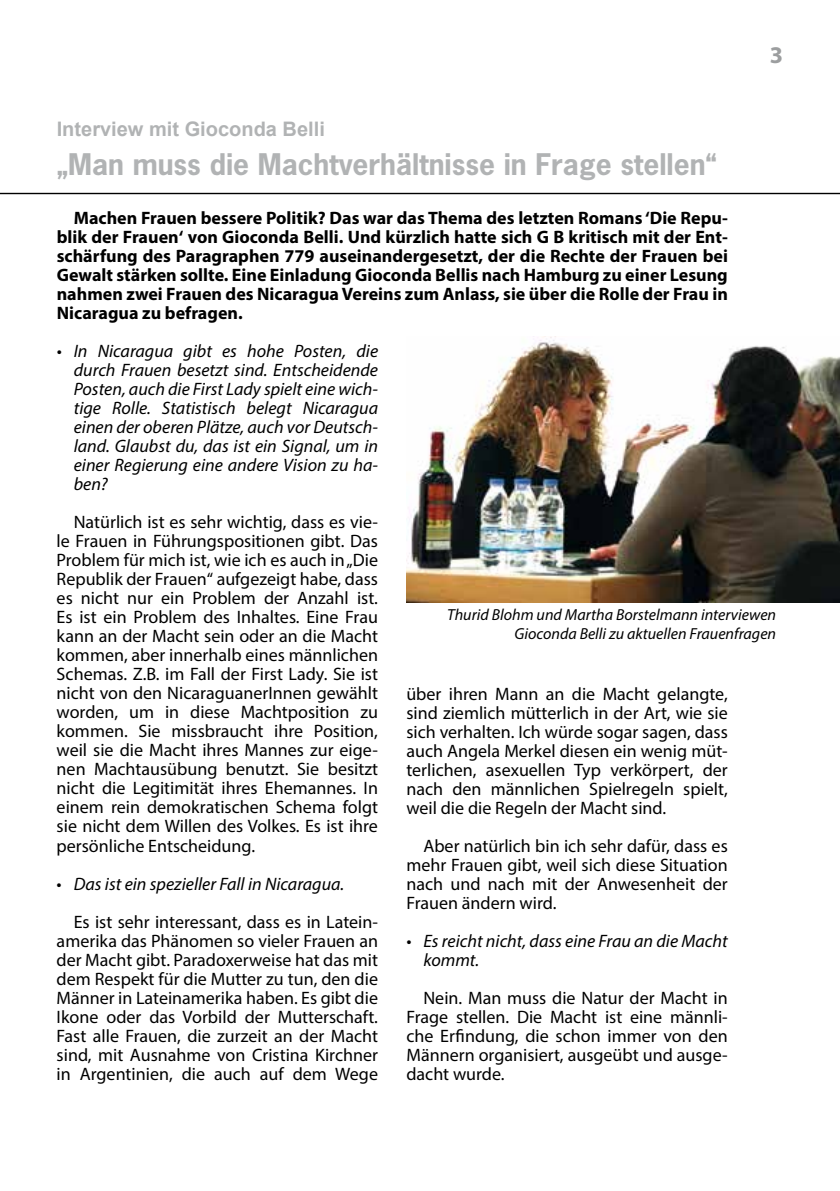
<style>
.page{position:relative;width:840px;height:1191px;background:#fff}
.page>*{position:absolute;margin:0;border:0;box-sizing:border-box;transform-origin:0 0}
.t1{font:700 28px "News Gothic";color:#b1b3b4}
.t2{font:700 24px "Myriad Pro";color:#9c9e9f}
.t3{font:700 20px "Arial";color:#b1b3b4}
.t4{font:18px/19px "Myriad Pro";color:#000;text-align:justify}
.t5{font:700 18px/19px "Myriad Pro";color:#000;text-align:justify}
.t6{font:italic 18px/19px "Myriad Pro";color:#000;text-align:justify}
.t7{font:italic 16px/19px "Myriad Pro";color:#000;text-align:right}
</style>
<div class="page">
<hr style="left:0;top:193px;width:839px;height:1px;background:#000">
<img style="left:406px;top:336px;width:433px;height:266px">
<p class="t3" style="left:57px;top:116px;width:269px">Interview mit Gioconda Belli</p>
<h1 class="t1" style="left:57px;top:146px;width:661px">„Man muss die Machtverhältnisse in Frage stellen“</h1>
<p class="t5" style="left:57px;top:208px;width:672px;text-indent:17px">Machen Frauen bessere Politik? Das war das Thema des letzten Romans ‘Die Repu&shy;blik der Frauen‘ von Gioconda Belli. Und kürzlich hatte sich G B kritisch mit der Ent&shy;schärfung des Paragraphen 779 auseinandergesetzt, der die Rechte der Frauen bei Gewalt stärken sollte. Eine Einladung Gioconda Bellis nach Hamburg zu einer Lesung nahmen zwei Frauen des Nicaragua Vereins zum Anlass, sie über die Rolle der Frau in Nicaragua zu befragen.</p>
<h2 class="t2" style="left:769px;top:40px;width:15px">3</h2>
<p class="t6" style="left:74px;top:341px;width:306px;text-indent:-17px">• In Nicaragua gibt es hohe Posten, die durch Frauen besetzt sind. Entscheidende Posten, auch die First Lady spielt eine wich&shy;tige Rolle. Statistisch belegt Nicaragua einen der oberen Plätze, auch vor Deutsch&shy;land. Glaubst du, das ist ein Signal, um in einer Regierung eine andere Vision zu ha&shy;ben?</p>
<p class="t4" style="left:57px;top:512px;width:323px;text-indent:17px">Natürlich ist es sehr wichtig, dass es vie&shy;le Frauen in Führungspositionen gibt. Das Problem für mich ist, wie ich es auch in „Die Republik der Frauen“ aufgezeigt habe, dass es nicht nur ein Problem der Anzahl ist.<br>Es ist ein Problem des Inhaltes. Eine Frau kann an der Macht sein oder an die Macht kommen, aber innerhalb eines männlichen Schemas. Z.B. im Fall der First Lady. Sie ist nicht von den NicaraguanerInnen gewählt worden, um in diese Machtposition zu kommen. Sie missbraucht ihre Position, weil sie die Macht ihres Mannes zur eige&shy;nen Machtausübung benutzt. Sie besitzt nicht die Legitimität ihres Ehemannes. In einem rein demokratischen Schema folgt sie nicht dem Willen des Volkes. Es ist ihre persönliche Entscheidung.</p>
<p class="t6" style="left:57px;top:873px;width:289px">• Das ist ein spezieller Fall in Nicaragua.</p>
<p class="t4" style="left:57px;top:911px;width:323px;text-indent:17px">Es ist sehr interessant, dass es in Latein&shy;amerika das Phänomen so vieler Frauen an der Macht gibt. Paradoxerweise hat das mit dem Respekt für die Mutter zu tun, den die Männer in Lateinamerika haben. Es gibt die Ikone oder das Vorbild der Mutterschaft.<br>Fast alle Frauen, die zurzeit an der Macht sind, mit Ausnahme von Cristina Kirchner in Argentinien, die auch auf dem Wege</p>
<p class="t7" style="left:447px;top:605px;width:330px">Thurid Blohm und Martha Borstelmann interviewen<br>Gioconda Belli zu aktuellen Frauenfragen</p>
<p class="t4" style="left:406px;top:683px;width:323px">über ihren Mann an die Macht gelangte, sind ziemlich mütterlich in der Art, wie sie sich verhalten. Ich würde sogar sagen, dass auch Angela Merkel diesen ein wenig müt&shy;terlichen, asexuellen Typ verkörpert, der nach den männlichen Spielregeln spielt, weil die die Regeln der Macht sind.</p>
<p class="t4" style="left:406px;top:835px;width:323px;text-indent:17px">Aber natürlich bin ich sehr dafür, dass es mehr Frauen gibt, weil sich diese Situation nach und nach mit der Anwesenheit der Frauen ändern wird.</p>
<p class="t6" style="left:423px;top:930px;width:306px;text-indent:-17px">• Es reicht nicht, dass eine Frau an die Macht kommt.</p>
<p class="t4" style="left:406px;top:988px;width:323px;text-indent:17px">Nein. Man muss die Natur der Macht in Frage stellen. Die Macht ist eine männli&shy;che Erfindung, die schon immer von den Männern organisiert, ausgeübt und ausge&shy;dacht wurde.</p>
</div>
